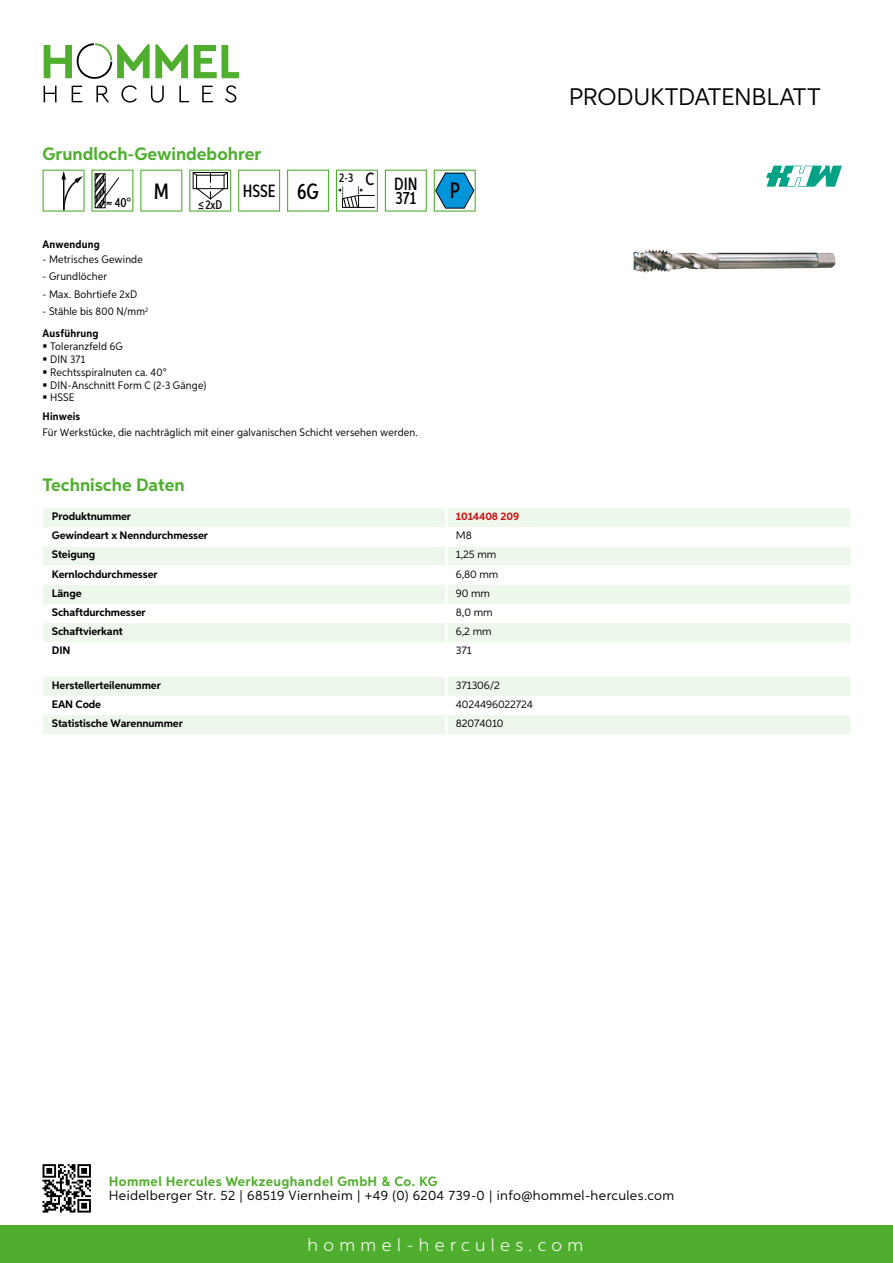
<style>
.page{position:relative;width:893px;height:1263px;background:#fff}
.page>*{position:absolute;margin:0;border:0;box-sizing:border-box;transform-origin:0 0}
.t1{font:24px "Aspira";letter-spacing:-.01em;color:#000}
.t2{font:500 22.2px "Aspira XX Nar";color:#000}
.t3{font:700 18px "Aspira";color:#50ae2f}
.t4{font:300 18px "Aspira";letter-spacing:.3em;color:#fff}
.t5{font:500 17.85px/14.9px "Aspira XX Nar";color:#000;text-align:right}
.t6{font:13.5px "Aspira";letter-spacing:.03em;color:#000}
.t7{font:700 13.5px "Aspira";letter-spacing:.03em;color:#50ae2f}
.t8{font:500 13.35px "Aspira XX Nar";color:#000}
.t9{font:500 12.6px "Aspira XX Nar";color:#000}
.t10{font:10.95px/12.8px "Aspira Nar";letter-spacing:.015em;color:#000}
.t11{font:700 10.95px "Aspira";letter-spacing:-.01em;color:#000}
.t12{font:10.95px "Aspira";letter-spacing:-.01em;color:#000}
.t13{font:700 10.95px "Aspira Nar";letter-spacing:.02em;color:#000}
.t14{font:700 10.95px "Aspira";letter-spacing:-.01em;color:#cd1013}
.s1{font-size:22.2px}
.s2{font-weight:700}
</style>
<div class="page">
<div style="left:0;top:1226px;width:893px;height:37px;background:#50ae2f"></div>
<svg style="left:43px;top:1164px;width:48px;height:48px"></svg>
<svg style="left:194px;top:45px;width:45px;height:33px"></svg>
<svg style="left:44px;top:43px;width:144px;height:36px"></svg>
<svg style="left:44px;top:86px;width:13px;height:16px"></svg>
<svg style="left:72px;top:86px;width:10px;height:16px"></svg>
<svg style="left:96px;top:86px;width:13px;height:16px"></svg>
<svg style="left:121px;top:85px;width:16px;height:18px"></svg>
<svg style="left:151px;top:86px;width:13px;height:17px"></svg>
<svg style="left:179px;top:86px;width:10px;height:16px"></svg>
<svg style="left:202px;top:86px;width:11px;height:16px"></svg>
<svg style="left:225px;top:85px;width:11px;height:18px"></svg>
<div style="left:43px;top:508px;width:807px;height:19px;background:#eef7eb"></div>
<svg style="left:43px;top:547px;width:807px;height:95px;fill:#eef7eb"></svg>
<hr style="left:445px;top:508px;width:3px;height:19px;background:#fff">
<hr style="left:445px;top:546px;width:3px;height:20px;background:#fff">
<hr style="left:445px;top:566px;width:3px;height:19px;background:#fff">
<hr style="left:445px;top:585px;width:3px;height:19px;background:#fff">
<hr style="left:445px;top:604px;width:3px;height:19px;background:#fff">
<hr style="left:445px;top:623px;width:3px;height:19px;background:#fff">
<svg style="left:43px;top:677px;width:807px;height:57px"></svg>
<hr style="left:445px;top:715px;width:3px;height:19px;background:#fff">
<svg style="left:43px;top:170px;width:42px;height:42px"></svg>
<svg style="left:91px;top:170px;width:42px;height:42px"></svg>
<svg style="left:140px;top:170px;width:42px;height:42px"></svg>
<svg style="left:189px;top:170px;width:42px;height:42px"></svg>
<svg style="left:238px;top:170px;width:42px;height:42px"></svg>
<svg style="left:287px;top:170px;width:42px;height:42px"></svg>
<svg style="left:336px;top:170px;width:42px;height:42px"></svg>
<svg style="left:385px;top:170px;width:42px;height:42px"></svg>
<svg style="left:434px;top:170px;width:42px;height:42px"></svg>
<img style="left:633px;top:249px;width:203px;height:24px">
<svg style="left:766px;top:166px;width:76px;height:21px"></svg>
<h3 class="t3" style="left:43px;top:142px;width:220px">Grundloch-Gewindebohrer</h3>
<p class="t8" style="left:115px;top:195px;width:56px">40° <sup>M</sup></p>
<p class="t9" style="left:198px;top:197px;width:26px">≤2xD</p>
<h3 class="t5" style="left:243px;top:183px;width:78px">HSSE <span class="s1">6G</span></h3>
<h3 class="t5" style="left:339px;top:176px;width:80px"><sup>2-3</sup> C DIN<br>371</h3>
<h2 class="t2" style="left:450px;top:177px;width:12px">P</h2>
<p class="t13" style="left:43px;top:237px;width:59px">Anwendung</p>
<p class="t10" style="left:43px;top:252px;width:102px">- Metrisches Gewinde</p>
<p class="t10" style="left:43px;top:270px;width:66px">- Grundlöcher</p>
<p class="t10" style="left:43px;top:287px;width:96px">- Max. Bohrtiefe 2xD</p>
<p class="t10" style="left:43px;top:300px;width:107px;line-height:22.2px">- Stähle bis 800 N/mm<sup>2<br></sup><span class="s2">Ausführung</span></p>
<p class="t10" style="left:50px;top:340px;width:157px">Toleranzfeld 6G<br>DIN 371<br>Rechtsspiralnuten ca. 40°<br>DIN-Anschnitt Form C (2-3 Gänge)<br>HSSE</p>
<p class="t13" style="left:43px;top:410px;width:39px">Hinweis</p>
<p class="t10" style="left:43px;top:425px;width:377px">Für Werkstücke, die nachträglich mit einer galvanischen Schicht versehen werden.</p>
<h3 class="t3" style="left:43px;top:474px;width:144px">Technische Daten</h3>
<p class="t11" style="left:52px;top:510px;width:81px">Produktnummer</p>
<p class="t14" style="left:456px;top:510px;width:65px">1014408 209</p>
<p class="t11" style="left:52px;top:529px;width:158px">Gewindeart x Nenndurchmesser</p>
<p class="t12" style="left:456px;top:529px;width:17px">M8</p>
<p class="t11" style="left:52px;top:548px;width:45px">Steigung</p>
<p class="t12" style="left:456px;top:548px;width:42px">1,25 mm</p>
<p class="t11" style="left:52px;top:567px;width:107px">Kernlochdurchmesser</p>
<p class="t12" style="left:456px;top:567px;width:44px">6,80 mm</p>
<p class="t11" style="left:52px;top:586px;width:31px">Länge</p>
<p class="t12" style="left:456px;top:586px;width:36px">90 mm</p>
<p class="t11" style="left:52px;top:605px;width:95px">Schaftdurchmesser</p>
<p class="t12" style="left:456px;top:605px;width:38px">8,0 mm</p>
<p class="t11" style="left:52px;top:624px;width:72px">Schaftvierkant</p>
<p class="t12" style="left:456px;top:624px;width:37px">6,2 mm</p>
<p class="t11" style="left:52px;top:644px;width:20px">DIN</p>
<p class="t12" style="left:456px;top:644px;width:17px">371</p>
<p class="t11" style="left:52px;top:678px;width:111px">Herstellerteilenummer</p>
<p class="t12" style="left:456px;top:678px;width:46px">371306/2</p>
<p class="t11" style="left:52px;top:697px;width:51px">EAN Code</p>
<p class="t12" style="left:456px;top:697px;width:79px">4024496022724</p>
<p class="t11" style="left:52px;top:716px;width:132px">Statistische Warennummer</p>
<p class="t12" style="left:456px;top:716px;width:49px">82074010</p>
<h1 class="t1" style="left:569px;top:82px;width:253px">Produktdatenblatt</h1>
<p class="t7" style="left:109px;top:1172px;width:330px">Hommel Hercules Werkzeughandel GmbH &amp; Co. KG</p>
<p class="t6" style="left:109px;top:1187px;width:567px">Heidelberger Str. 52 | 68519 Viernheim | +49 (0) 6204 739-0 | info@hommel-hercules.com</p>
<h3 class="t4" style="left:307px;top:1234px;width:277px">hommel-hercules.com</h3>
</div>
